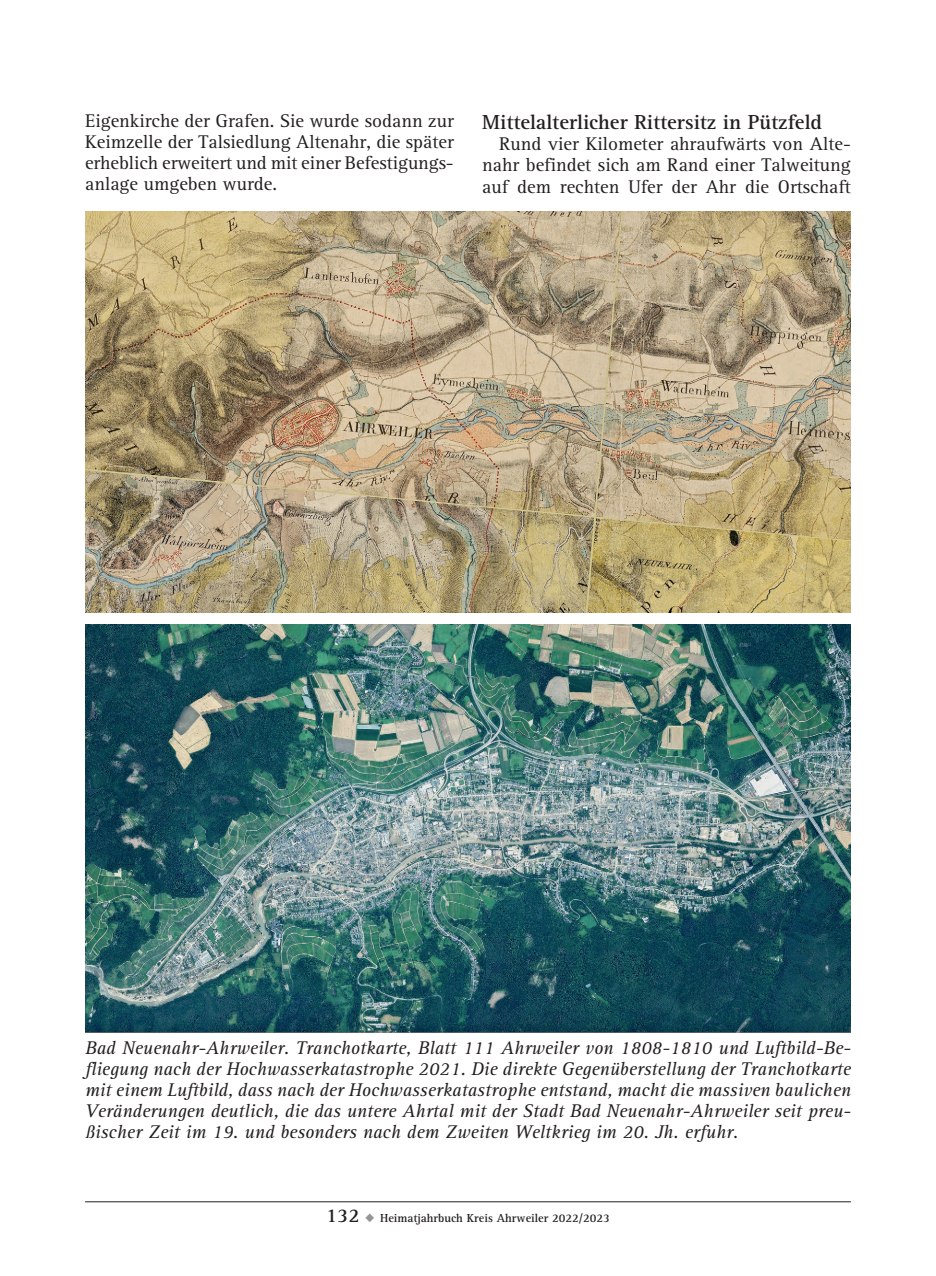
<style>
.page{position:relative;width:936px;height:1276px;background:#fff}
.page>*{position:absolute;margin:0;border:0;box-sizing:border-box;transform-origin:0 0}
.t1{font:700 21px "AT Rotis Serif";color:#231f20}
.t2{font:italic 19px/21px "AT Rotis Serif";color:#231f20;text-align:justify}
.t3{font:19px/21px "AT Rotis Serif";color:#231f20;text-align:justify}
.t4{font:700 12px "AT Rotis Serif";color:#231f20}
.s1{font-size:20px}
.s2{color:#939598}
</style>
<div class="page">
<hr style="left:85px;top:1201px;width:765px;height:1px;background:#231f20">
<img style="left:85px;top:624px;width:765px;height:408px">
<img style="left:85px;top:211px;width:765px;height:401px">
<p class="t3" style="left:85px;top:111px;width:370px">Eigenkirche der Grafen. Sie wurde sodann zur Keimzelle der Talsiedlung Altenahr, die später erheblich erweitert und mit einer Befestigungs&shy;anlage umgeben wurde.</p>
<p class="t1" style="left:482px;top:110px;width:341px">Mittelalterlicher Rittersitz in Pützfeld</p>
<p class="t3" style="left:482px;top:134px;width:370px;text-indent:17px">Rund vier Kilometer ahraufwärts von Alte&shy;nahr befindet sich am Rand einer Talweitung auf dem rechten Ufer der Ahr die Ortschaft</p>
<p class="t2" style="left:85px;top:1037px;width:767px">Bad Neuenahr-Ahrweiler. Tranchotkarte, Blatt 111 Ahrweiler von 1808-1810 und Luftbild-Be&shy;fliegung nach der Hochwasserkatastrophe 2021. Die direkte Gegenüberstellung der Tranchotkarte mit einem Luftbild, dass nach der Hochwasserkatastrophe entstand, macht die massiven baulichen Veränderungen deutlich, die das untere Ahrtal mit der Stadt Bad Neuenahr-Ahrweiler seit preu&shy;ßischer Zeit im 19. und besonders nach dem Zweiten Weltkrieg im 20. Jh. erfuhr.</p>
<p class="t4" style="left:326px;top:1210px;width:285px"><span class="s1">132</span> <span class="s2">◆</span> Heimatjahrbuch Kreis Ahrweiler 2022/2023</p>
</div>
